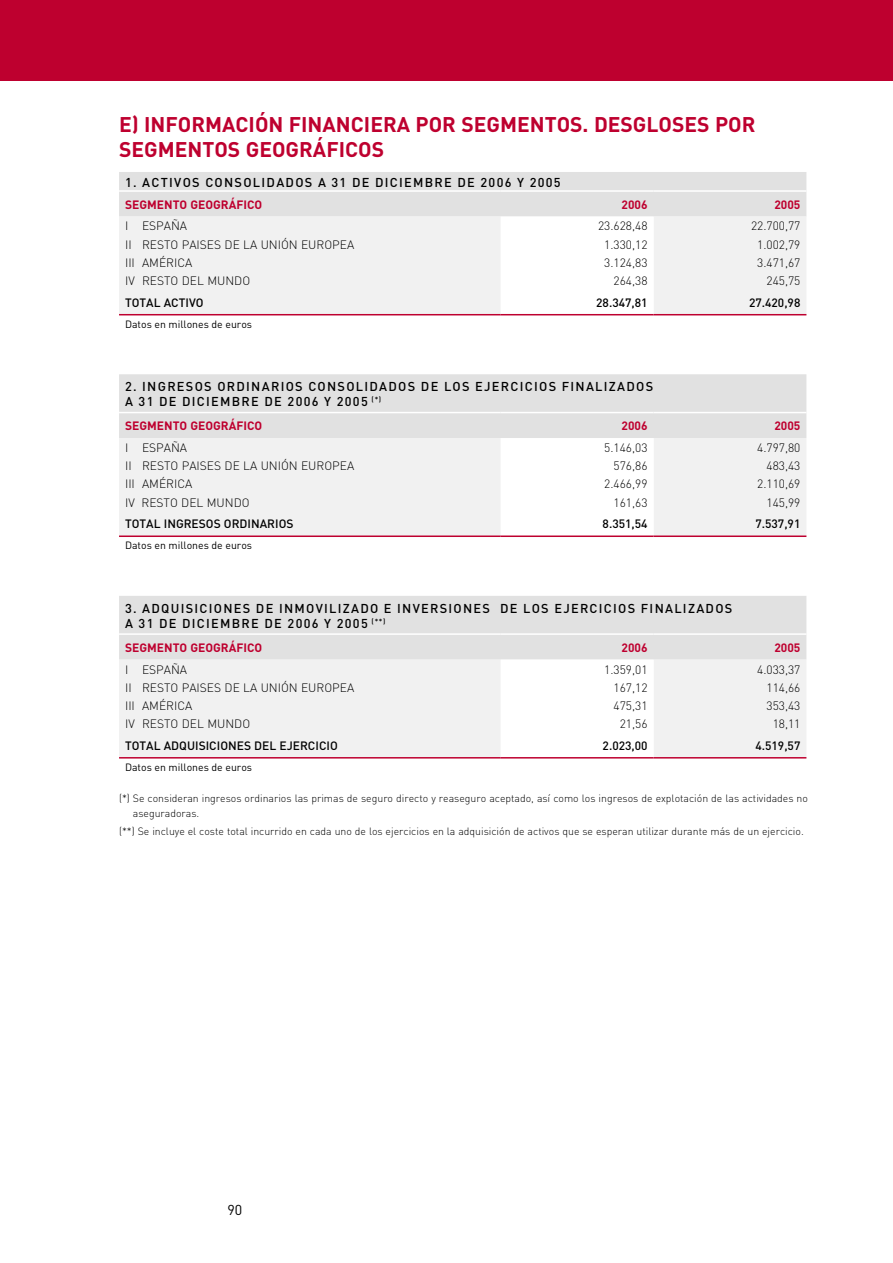
<style>
.page{position:relative;width:893px;height:1263px;background:#fff}
.page>*{position:absolute;margin:0;border:0;box-sizing:border-box;transform-origin:0 0}
.t1{font:700 21px/25.2px "DIN";color:#be002f}
.t2{font:14.25px "DIN";color:#000}
.t3{font:500 12.75px/15.3px "DIN";letter-spacing:.1em;color:#000}
.t4{font:300 12px "DIN";color:#000}
.t5{font:500 12px "DIN";color:#000}
.t6{font:700 12px "DIN";color:#be002f}
.t7{font:300 10.5px/15px "DIN";color:#000}
.t8{font:10.5px "DIN";color:#000}
</style>
<div class="page">
<div style="left:0;top:0;width:893px;height:81px;background:#be002f"></div>
<div style="left:119px;top:172px;width:687px;height:45px;background:#e1e1e1"></div>
<svg style="left:119px;top:217px;width:687px;height:540px;fill:#f1f1f1"></svg>
<svg style="left:501px;top:217px;width:153px;height:542px"></svg>
<svg style="left:501px;top:438px;width:153px;height:97px"></svg>
<hr style="left:119px;top:314px;width:382px;height:1px;background:#be002f">
<hr style="left:501px;top:314px;width:153px;height:1px;background:#be002f">
<hr style="left:654px;top:314px;width:152px;height:1px;background:#be002f">
<hr style="left:119px;top:535px;width:382px;height:2px;background:#be002f">
<hr style="left:501px;top:535px;width:153px;height:2px;background:#be002f">
<hr style="left:654px;top:535px;width:152px;height:2px;background:#be002f">
<hr style="left:119px;top:757px;width:382px;height:1px;background:#be002f">
<hr style="left:501px;top:757px;width:153px;height:1px;background:#be002f">
<hr style="left:654px;top:757px;width:152px;height:1px;background:#be002f">
<hr style="left:119px;top:190px;width:382px;height:2px;background:#fff">
<hr style="left:501px;top:190px;width:153px;height:2px;background:#fff">
<hr style="left:654px;top:190px;width:152px;height:2px;background:#fff">
<hr style="left:119px;top:412px;width:382px;height:1px;background:#fff">
<hr style="left:501px;top:412px;width:153px;height:1px;background:#fff">
<hr style="left:654px;top:412px;width:152px;height:1px;background:#fff">
<hr style="left:119px;top:633px;width:382px;height:2px;background:#fff">
<hr style="left:501px;top:633px;width:153px;height:2px;background:#fff">
<hr style="left:654px;top:633px;width:152px;height:2px;background:#fff">
<h1 class="t1" style="left:119px;top:111px;width:638px">E) INFORMACIÓN FINANCIERA POR SEGMENTOS. DESGLOSES POR<br>SEGMENTOS GEOGRÁFICOS</h1>
<p class="t3" style="left:125px;top:174px;width:437px">1. ACTIVOS CONSOLIDADOS A 31 DE DICIEMBRE DE 2006 Y 2005</p>
<p class="t6" style="left:125px;top:197px;width:139px">SEGMENTO GEOGRÁFICO</p>
<p class="t6" style="left:621px;top:197px;width:28px">2006</p>
<p class="t6" style="left:774px;top:197px;width:28px">2005</p>
<p class="t4" style="left:125px;top:219px;width:64px">I ESPAÑA</p>
<p class="t4" style="left:598px;top:219px;width:51px">23.628,48</p>
<p class="t4" style="left:751px;top:219px;width:51px">22.700,77</p>
<p class="t4" style="left:125px;top:237px;width:231px">II RESTO PAISES DE LA UNIÓN EUROPEA</p>
<p class="t4" style="left:604px;top:237px;width:45px">1.330,12</p>
<p class="t4" style="left:757px;top:237px;width:45px">1.002,79</p>
<p class="t4" style="left:125px;top:255px;width:69px">III AMÉRICA</p>
<p class="t4" style="left:604px;top:255px;width:45px">3.124,83</p>
<p class="t4" style="left:757px;top:255px;width:45px">3.471,67</p>
<p class="t4" style="left:125px;top:273px;width:127px">IV RESTO DEL MUNDO</p>
<p class="t4" style="left:614px;top:273px;width:35px">264,38</p>
<p class="t4" style="left:766px;top:273px;width:35px">245,75</p>
<p class="t5" style="left:125px;top:295px;width:80px">TOTAL ACTIVO</p>
<p class="t5" style="left:596px;top:295px;width:53px">28.347,81</p>
<p class="t5" style="left:749px;top:295px;width:53px">27.420,98</p>
<p class="t8" style="left:125px;top:317px;width:129px">Datos en millones de euros</p>
<p class="t3" style="left:125px;top:378px;width:530px">2. INGRESOS ORDINARIOS CONSOLIDADOS DE LOS EJERCICIOS FINALIZADOS<br>A 31 DE DICIEMBRE DE 2006 Y 2005 <sup>(*)</sup></p>
<p class="t6" style="left:125px;top:418px;width:139px">SEGMENTO GEOGRÁFICO</p>
<p class="t6" style="left:621px;top:418px;width:28px">2006</p>
<p class="t6" style="left:774px;top:418px;width:28px">2005</p>
<p class="t4" style="left:125px;top:440px;width:64px">I ESPAÑA</p>
<p class="t4" style="left:604px;top:440px;width:45px">5.146,03</p>
<p class="t4" style="left:757px;top:440px;width:45px">4.797,80</p>
<p class="t4" style="left:125px;top:458px;width:231px">II RESTO PAISES DE LA UNIÓN EUROPEA</p>
<p class="t4" style="left:614px;top:458px;width:35px">576,86</p>
<p class="t4" style="left:766px;top:458px;width:35px">483,43</p>
<p class="t4" style="left:125px;top:477px;width:69px">III AMÉRICA</p>
<p class="t4" style="left:604px;top:477px;width:45px">2.466,99</p>
<p class="t4" style="left:757px;top:477px;width:45px">2.110,69</p>
<p class="t4" style="left:125px;top:495px;width:126px">IV RESTO DEL MUNDO</p>
<p class="t4" style="left:614px;top:495px;width:35px">161,63</p>
<p class="t4" style="left:766px;top:495px;width:35px">145,99</p>
<p class="t5" style="left:125px;top:516px;width:170px">TOTAL INGRESOS ORDINARIOS</p>
<p class="t5" style="left:603px;top:516px;width:46px">8.351,54</p>
<p class="t5" style="left:755px;top:516px;width:46px">7.537,91</p>
<p class="t8" style="left:125px;top:539px;width:129px">Datos en millones de euros</p>
<p class="t3" style="left:125px;top:600px;width:609px">3. ADQUISICIONES DE INMOVILIZADO E INVERSIONES DE LOS EJERCICIOS FINALIZADOS<br>A 31 DE DICIEMBRE DE 2006 Y 2005 <sup>(**)</sup></p>
<p class="t6" style="left:125px;top:640px;width:139px">SEGMENTO GEOGRÁFICO</p>
<p class="t6" style="left:621px;top:640px;width:28px">2006</p>
<p class="t6" style="left:774px;top:640px;width:28px">2005</p>
<p class="t4" style="left:125px;top:662px;width:64px">I ESPAÑA</p>
<p class="t4" style="left:604px;top:662px;width:45px">1.359,01</p>
<p class="t4" style="left:757px;top:662px;width:45px">4.033,37</p>
<p class="t4" style="left:125px;top:680px;width:231px">II RESTO PAISES DE LA UNIÓN EUROPEA</p>
<p class="t4" style="left:614px;top:680px;width:35px">167,12</p>
<p class="t4" style="left:766px;top:680px;width:35px">114,66</p>
<p class="t4" style="left:125px;top:698px;width:69px">III AMÉRICA</p>
<p class="t4" style="left:614px;top:698px;width:35px">475,31</p>
<p class="t4" style="left:766px;top:698px;width:35px">353,43</p>
<p class="t4" style="left:125px;top:716px;width:127px">IV RESTO DEL MUNDO</p>
<p class="t4" style="left:620px;top:716px;width:29px">21,56</p>
<p class="t4" style="left:773px;top:716px;width:29px">18,11</p>
<p class="t5" style="left:125px;top:738px;width:214px">TOTAL ADQUISICIONES DEL EJERCICIO</p>
<p class="t5" style="left:603px;top:738px;width:46px">2.023,00</p>
<p class="t5" style="left:755px;top:738px;width:46px">4.519,57</p>
<p class="t8" style="left:125px;top:760px;width:129px">Datos en millones de euros</p>
<p class="t7" style="left:133px;top:790px;width:677px;text-indent:-14px">(*) Se consideran ingresos ordinarios las primas de seguro directo y reaseguro aceptado, así como los ingresos de explotación de las actividades no aseguradoras.</p>
<p class="t7" style="left:119px;top:824px;width:686px">(**) Se incluye el coste total incurrido en cada uno de los ejercicios en la adquisición de activos que se esperan utilizar durante más de un ejercicio.</p>
<p class="t2" style="left:227px;top:1201px;width:16px">90</p>
</div>
